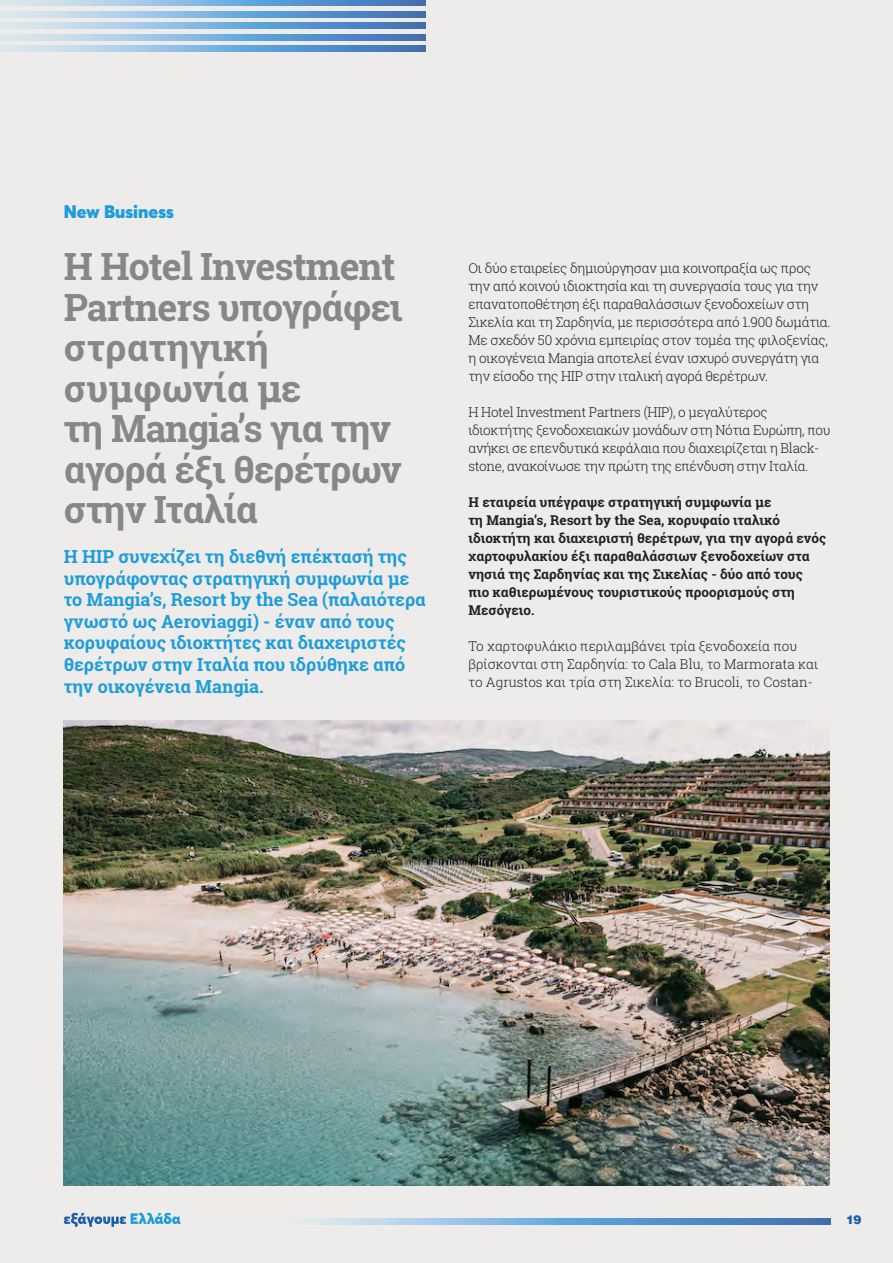
<style>
.page{position:relative;width:893px;height:1263px;background:#edeceb}
.page>*{position:absolute;margin:0;border:0;box-sizing:border-box;transform-origin:0 0}
.t1{font:700 37.5px/40.5px "Roboto Slab";letter-spacing:-.025em;color:#888787}
.t2{font:700 18px/21.6px "Roboto Slab";letter-spacing:-.005em;color:#1e9dd8}
.t3{font:900 18px "Averta";color:#1e9dd8}
.t4{font:300 13.5px/18px "Roboto Slab";letter-spacing:-.02em;color:#231f20}
.t5{font:700 13.5px/18px "Roboto Slab";color:#231f20}
.t6{font:300 13.5px/18px "Roboto Slab";color:#231f20}
.t7{font:900 12px "UB Helvetica";color:#1b5fa9}
</style>
<div class="page">
<svg style="left:0;top:0;width:426px;height:6px;background:#83b0d9"></svg>
<svg style="left:0;top:23px;width:426px;height:6px;background:#83b0d9"></svg>
<svg style="left:0;top:46px;width:426px;height:5px;background:#83b0d9"></svg>
<svg style="left:0;top:11px;width:426px;height:6px;background:#83b0d9"></svg>
<svg style="left:0;top:34px;width:426px;height:6px;background:#83b0d9"></svg>
<svg style="left:64px;top:1213px;width:117px;height:14px"></svg>
<svg style="left:303px;top:1219px;width:528px;height:5px;background:#79aad6"></svg>
<img style="left:64px;top:721px;width:765px;height:464px">
<h2 class="t3" style="left:64px;top:200px;width:112px">New Business</h2>
<h1 class="t1" style="left:64px;top:246px;width:340px">Η Hotel Investment<br>Partners υπογράφει στρατηγική συμφωνία με<br>τη Mangia’s για την αγορά έξι θερέτρων στην Ιταλία</h1>
<p class="t2" style="left:64px;top:545px;width:364px">Η HIP συνεχίζει τη διεθνή επέκτασή της υπογράφοντας στρατηγική συμφωνία με το Mangia’s, Resort by the Sea (παλαιότερα γνωστό ως Aeroviaggi) - έναν από τους κορυφαίους ιδιοκτήτες και διαχειριστές θερέτρων στην Ιταλία που ιδρύθηκε από την οικογένεια Mangia.</p>
<p class="t4" style="left:468px;top:259px;width:364px">Οι δύο εταιρείες δημιούργησαν μια κοινοπραξία ως προς την από κοινού ιδιοκτησία και τη συνεργασία τους για την επανατοποθέτηση έξι παραθαλάσσιων ξενοδοχείων στη Σικελία και τη Σαρδηνία, με περισσότερα από 1.900 δωμάτια.<br>Με σχεδόν 50 χρόνια εμπειρίας στον τομέα της φιλοξενίας, η οικογένεια Mangia αποτελεί έναν ισχυρό συνεργάτη για την είσοδο της HIP στην ιταλική αγορά θερέτρων.</p>
<p class="t4" style="left:468px;top:403px;width:364px">Η Hotel Investment Partners (HIP), ο μεγαλύτερος ιδιοκτήτης ξενοδοχειακών μονάδων στη Νότια Ευρώπη, που ανήκει σε επενδυτικά κεφάλαια που διαχειρίζεται η Black&shy;stone, ανακοίνωσε την πρώτη της επένδυση στην Ιταλία.</p>
<p class="t5" style="left:468px;top:493px;width:359px">Η εταιρεία υπέγραψε στρατηγική συμφωνία με<br>τη Mangia’s, Resort by the Sea, κορυφαίο ιταλικό ιδιοκτήτη και διαχειριστή θερέτρων, για την αγορά ενός χαρτοφυλακίου έξι παραθαλάσσιων ξενοδοχείων στα νησιά της Σαρδηνίας και της Σικελίας - δύο από τους πιο καθιερωμένους τουριστικούς προορισμούς στη Μεσόγειο.</p>
<p class="t6" style="left:468px;top:637px;width:351px">Το χαρτοφυλάκιο περιλαμβάνει τρία ξενοδοχεία που βρίσκονται στη Σαρδηνία: το Cala Blu, το Marmorata και το Agrustos και τρία στη Σικελία: το Brucoli, το Costan-</p>
<p class="t7" style="left:846px;top:1212px;width:17px">19</p>
</div>
